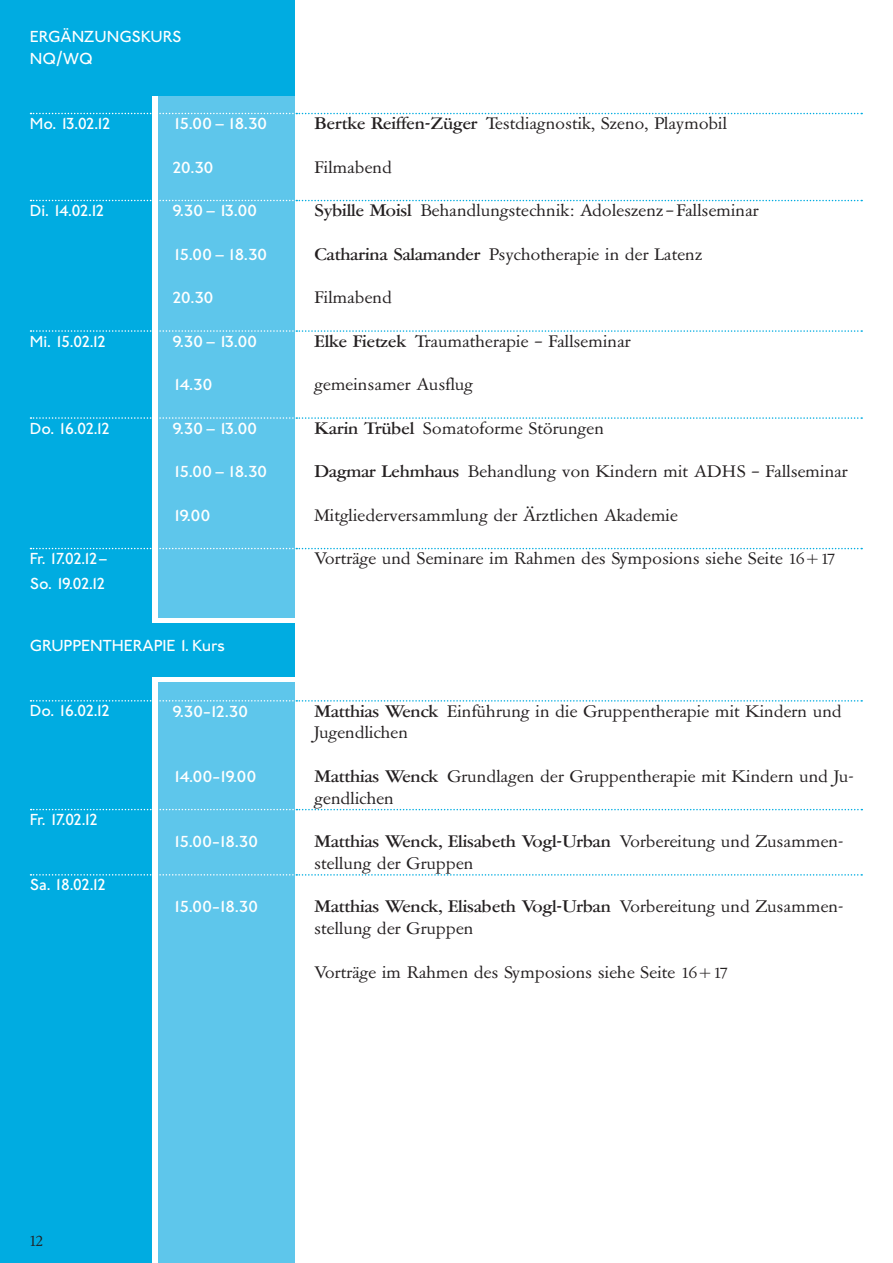
<style>
.page{position:relative;width:893px;height:1263px;background:#fff}
.page>*{position:absolute;margin:0;border:0;box-sizing:border-box;transform-origin:0 0}
.t1{font:16.5px/21.8px "Garamont Amsterdam BQ";color:#231f20;scale:1.09 1}
.t2{font:500 16.5px "Johnston ITC";letter-spacing:-.05em;color:#fff;scale:1.09 1}
.t3{font:500 16.5px "Johnston ITC";letter-spacing:-.05em;color:#fff}
.t4{font:500 16.5px/25px "Johnston ITC";letter-spacing:-.12em;color:#fff}
.t5{font:500 16.5px "Johnston ITC";letter-spacing:-.005em;color:#fff}
.t6{font:500 16.5px/21.8px "Johnston ITC";color:#fff}
.t7{font:16.5px "Garamont Amsterdam BQ";color:#231f20}
.s1{font-weight:500}
</style>
<div class="page">
<div style="left:0;top:0;width:152px;height:1263px;background:#00ace1"></div>
<div style="left:158px;top:95px;width:136px;height:522px;background:#5ec6eb"></div>
<div style="left:0;top:0;width:294px;height:95px;background:#00ace1"></div>
<hr style="left:892px;top:0;width:1px;height:95px;background:#00ace1">
<hr style="left:892px;top:427px;width:1px;height:60px;background:#00ace1">
<div style="left:158px;top:682px;width:136px;height:581px;background:#5ec6eb"></div>
<svg style="left:31px;top:113px;width:831px;height:1px"></svg>
<svg style="left:31px;top:200px;width:831px;height:1px"></svg>
<svg style="left:31px;top:330px;width:831px;height:2px"></svg>
<svg style="left:31px;top:417px;width:831px;height:2px"></svg>
<svg style="left:30px;top:548px;width:832px;height:1px"></svg>
<div style="left:0;top:623px;width:294px;height:53px;background:#00ace1"></div>
<svg style="left:31px;top:700px;width:831px;height:2px"></svg>
<svg style="left:31px;top:809px;width:831px;height:1px"></svg>
<svg style="left:31px;top:874px;width:831px;height:2px"></svg>
<p class="t6" style="left:30px;top:26px;width:153px">ERGÄNZUNGSKURS<br>NQ/WQ</p>
<p class="t3" style="left:30px;top:114px;width:83px">Mo. 13.02.12</p>
<p class="t3" style="left:30px;top:201px;width:77px">Di. 14.02.12</p>
<p class="t3" style="left:30px;top:331px;width:78px">Mi. 15.02.12</p>
<p class="t3" style="left:30px;top:418px;width:82px">Do. 16.02.12</p>
<p class="t4" style="left:30px;top:546px;width:80px">Fr. 17.02.12–<br>So. 19.02.12</p>
<p class="t2" style="left:172px;top:114px;width:89px">15.00–18.30</p>
<p class="t1" style="left:315px;top:113px;width:380px"><span class="s1">Bertke Reiffen-Züger</span> Testdiagnostik, Szeno, Playmobil</p>
<p class="t2" style="left:172px;top:158px;width:40px">20.30</p>
<p class="t1" style="left:315px;top:157px;width:73px">Filmabend</p>
<p class="t2" style="left:172px;top:201px;width:80px">9.30–13.00</p>
<p class="t1" style="left:315px;top:200px;width:409px"><span class="s1">Sybille Moisl</span> Behandlungstechnik: Adoleszenz –Fallseminar</p>
<p class="t2" style="left:172px;top:245px;width:89px">15.00–18.30</p>
<p class="t1" style="left:315px;top:244px;width:357px"><span class="s1">Catharina Salamander</span> Psychotherapie in der Latenz</p>
<p class="t2" style="left:172px;top:288px;width:40px">20.30</p>
<p class="t1" style="left:315px;top:287px;width:73px">Filmabend</p>
<p class="t2" style="left:172px;top:332px;width:80px">9.30–13.00</p>
<p class="t1" style="left:315px;top:331px;width:292px"><span class="s1">Elke Fietzek</span> Traumatherapie – Fallseminar</p>
<p class="t2" style="left:172px;top:375px;width:39px">14.30</p>
<p class="t1" style="left:315px;top:374px;width:147px">gemeinsamer Ausflug</p>
<p class="t2" style="left:172px;top:419px;width:80px">9.30–13.00</p>
<p class="t1" style="left:315px;top:418px;width:267px"><span class="s1">Karin Trübel</span> Somatoforme Störungen</p>
<p class="t2" style="left:172px;top:462px;width:89px">15.00–18.30</p>
<p class="t1" style="left:315px;top:461px;width:491px"><span class="s1">Dagmar Lehmhaus</span> Behandlung von Kindern mit ADHS – Fallseminar</p>
<p class="t2" style="left:172px;top:506px;width:37px">19.00</p>
<p class="t1" style="left:315px;top:505px;width:335px">Mitgliederversammlung der Ärztlichen Akademie</p>
<p class="t1" style="left:315px;top:548px;width:479px">Vorträge und Seminare im Rahmen des Symposions siehe Seite 16+17</p>
<p class="t5" style="left:30px;top:636px;width:197px">GRUPPENTHERAPIE 1. Kurs</p>
<p class="t3" style="left:30px;top:701px;width:82px">Do. 16.02.12</p>
<p class="t3" style="left:30px;top:810px;width:70px">Fr. 17.02.12</p>
<p class="t3" style="left:30px;top:875px;width:78px">Sa. 18.02.12</p>
<p class="t2" style="left:172px;top:701px;width:71px">9.30-12.30</p>
<p class="t1" style="left:315px;top:700px;width:485px"><span class="s1">Matthias Wenck</span> Einführung in die Gruppentherapie mit Kindern und<br>Jugendlichen</p>
<p class="t2" style="left:172px;top:767px;width:79px">14.00-19.00</p>
<p class="t1" style="left:315px;top:766px;width:496px"><span class="s1">Matthias Wenck</span> Grundlagen der Gruppentherapie mit Kindern und Ju&shy;gendlichen</p>
<p class="t2" style="left:172px;top:832px;width:81px">15.00-18.30</p>
<p class="t1" style="left:315px;top:831px;width:487px"><span class="s1">Matthias Wenck, Elisabeth Vogl-Urban</span> Vorbereitung und Zusammen&shy;stellung der Gruppen</p>
<p class="t2" style="left:172px;top:897px;width:81px">15.00-18.30</p>
<p class="t1" style="left:315px;top:896px;width:487px"><span class="s1">Matthias Wenck, Elisabeth Vogl-Urban</span> Vorbereitung und Zusammen&shy;stellung der Gruppen</p>
<p class="t1" style="left:315px;top:961px;width:381px">Vorträge im Rahmen des Symposions siehe Seite 16+17</p>
<p class="t7" style="left:29px;top:1230px;width:16px">12</p>
</div>
